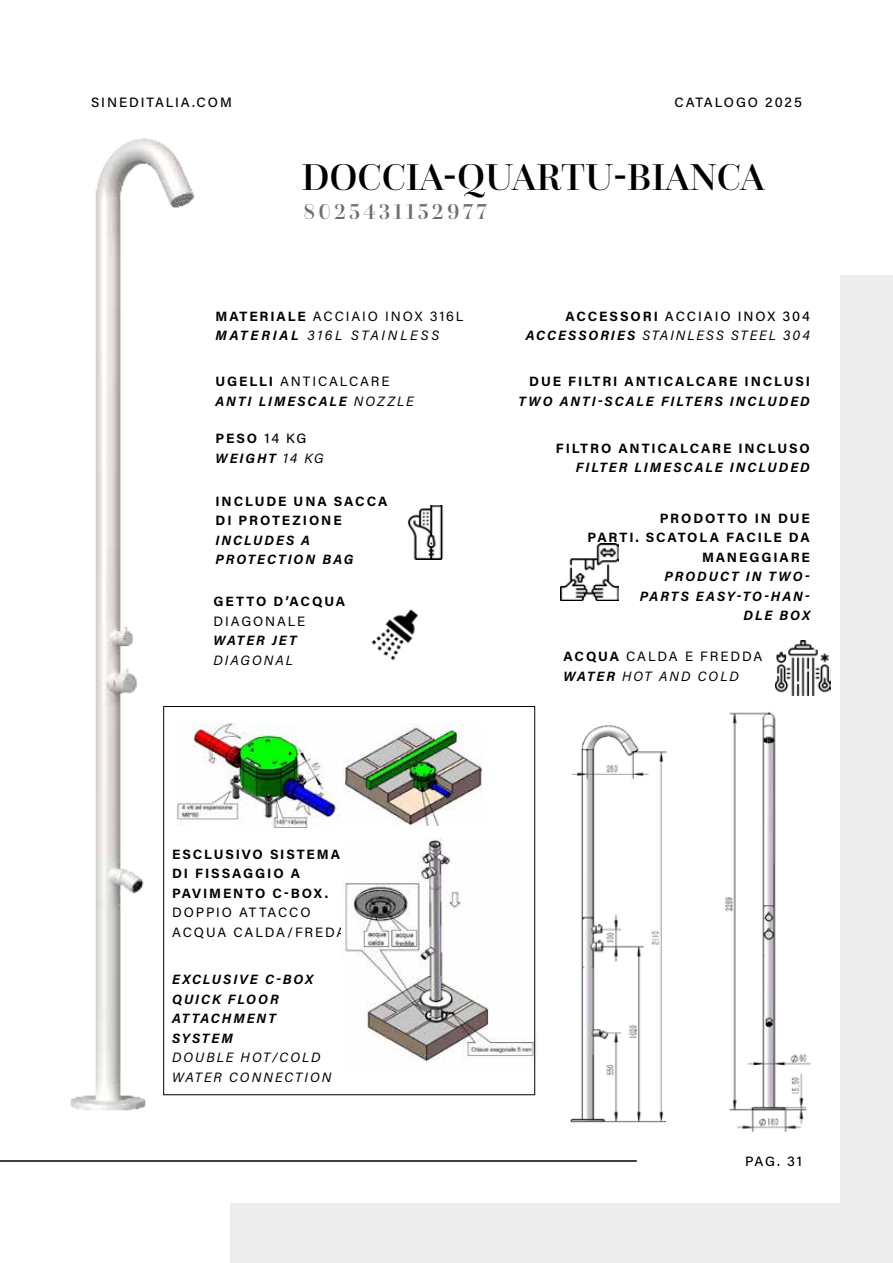
<style>
.page{position:relative;width:893px;height:1263px;background:#fff}
.page>*{position:absolute;margin:0;border:0;box-sizing:border-box;transform-origin:0 0}
.t1{font:500 39px "Questa Grande";color:#000}
.t2{font:500 22.5px "Questa Grande";letter-spacing:.14em;color:#6d6e6d}
.t3{font:italic 700 13.5px/19.5px "Acumin Pro";letter-spacing:.145em;color:#000}
.t4{font:700 13.5px/19.5px "Acumin Pro";letter-spacing:.14em;color:#000}
.t5{font:13.5px/19.5px "Acumin Pro";letter-spacing:.14em;color:#000}
.t6{font:italic 13.5px/19.5px "Acumin Pro";letter-spacing:.15em;color:#000;text-align:right}
.t7{font:500 13.5px "Acumin Pro";letter-spacing:.135em;color:#000}
.s1{font-weight:700}
.s2{font-weight:700;font-style:italic}
.s3{font-style:italic}
.s4{font-style:normal}
.s5{font-weight:400;font-style:normal}
.s6{font-weight:400}
.s7{font-weight:500;font-style:normal}
.s8{font-weight:700;font-style:normal}
</style>
<div class="page">
<div style="left:231px;top:276px;width:662px;height:987px;background:#ededee"></div>
<div style="left:53px;top:60px;width:787px;height:1143px;background:#fff"></div>
<img style="left:70px;top:138px;width:308px;height:973px">
<img style="left:561px;top:543px;width:57px;height:58px">
<img style="left:407px;top:505px;width:37px;height:55px">
<img style="left:724px;top:712px;width:87px;height:420px">
<img style="left:570px;top:725px;width:97px;height:398px">
<img style="left:776px;top:641px;width:54px;height:54px">
<img style="left:177px;top:723px;width:164px;height:105px">
<img style="left:344px;top:724px;width:138px;height:101px">
<img style="left:342px;top:839px;width:194px;height:229px">
<div style="left:163px;top:706px;width:372px;height:389px;border:1px solid #000"></div>
<img style="left:362px;top:596px;width:56px;height:72px">
<hr style="left:0;top:1160px;width:637px;height:2px;background:#000">
<p class="t7" style="left:91px;top:93px;width:142px">SINEDITALIA.COM</p>
<p class="t7" style="left:675px;top:93px;width:129px">CATALOGO 2025</p>
<h1 class="t1" style="left:301px;top:153px;width:465px">DOCCIA-QUARTU-BIANCA</h1>
<h2 class="t2" style="left:304px;top:198px;width:185px">8025431152977</h2>
<p class="t5" style="left:216px;top:306px;width:249px"><span class="s1">MATERIALE</span> ACCIAIO INOX 316L<br><span class="s2">MATERIAL</span> <span class="s3">316L STAINLESS</span></p>
<p class="t3" style="left:216px;top:371px;width:200px"><span class="s4">UGELLI</span> <span class="s5">ANTICALCARE<br></span>ANTI LIMESCALE <span class="s6">NOZZLE</span></p>
<p class="t3" style="left:216px;top:428px;width:110px"><span class="s4">PESO</span> <span class="s7">14 KG<br></span>WEIGHT <span class="s6">14 KG</span></p>
<p class="t4" style="left:216px;top:491px;width:173px">INCLUDE UNA SACCA<br>DI PROTEZIONE</p>
<p class="t3" style="left:216px;top:530px;width:139px">INCLUDES A<br>PROTECTION BAG</p>
<p class="t4" style="left:213px;top:591px;width:133px">GETTO D’ACQUA</p>
<p class="t5" style="left:213px;top:611px;width:93px">DIAGONALE</p>
<p class="t3" style="left:213px;top:630px;width:85px">WATER JET</p>
<p class="t6" style="left:213px;top:650px;width:81px">DIAGONAL</p>
<p class="t6" style="left:526px;top:306px;width:286px"><span class="s8">ACCESSORI</span> <span class="s7">ACCIAIO INOX 304<br></span><span class="s1">ACCESSORIES</span> STAINLESS STEEL 304</p>
<p class="t4" style="left:529px;top:371px;width:282px">DUE FILTRI ANTICALCARE INCLUSI</p>
<p class="t3" style="left:518px;top:391px;width:293px">TWO ANTI-SCALE FILTERS INCLUDED</p>
<p class="t4" style="left:556px;top:438px;width:256px">FILTRO ANTICALCARE INCLUSO</p>
<p class="t3" style="left:576px;top:457px;width:236px">FILTER LIMESCALE INCLUDED</p>
<p class="t4" style="left:588px;top:508px;width:224px;text-align:right">PRODOTTO IN DUE<br>PARTI. SCATOLA FACILE DA<br>MANEGGIARE</p>
<p class="t3" style="left:640px;top:566px;width:172px;text-align:right">PRODUCT IN TWO-<br>PARTS EASY-TO-HAN-<br>DLE BOX</p>
<p class="t5" style="left:564px;top:646px;width:200px"><span class="s1">ACQUA</span> CALDA E FREDDA<br><span class="s2">WATER</span> <span class="s3">HOT AND COLD</span></p>
<p class="t4" style="left:172px;top:843px;width:169px">ESCLUSIVO SISTEMA<br>DI FISSAGGIO A<br>PAVIMENTO C-BOX.</p>
<p class="t5" style="left:172px;top:902px;width:175px">DOPPIO ATTACCO<br>ACQUA CALDA/FREDA</p>
<p class="t3" style="left:172px;top:969px;width:143px">EXCLUSIVE C-BOX<br>QUICK FLOOR<br>ATTACHMENT<br>SYSTEM</p>
<p class="t6" style="left:172px;top:1047px;width:161px;text-align:left">DOUBLE HOT/COLD<br>WATER CONNECTION</p>
<p class="t7" style="left:745px;top:1152px;width:58px">PAG. 31</p>
</div>
